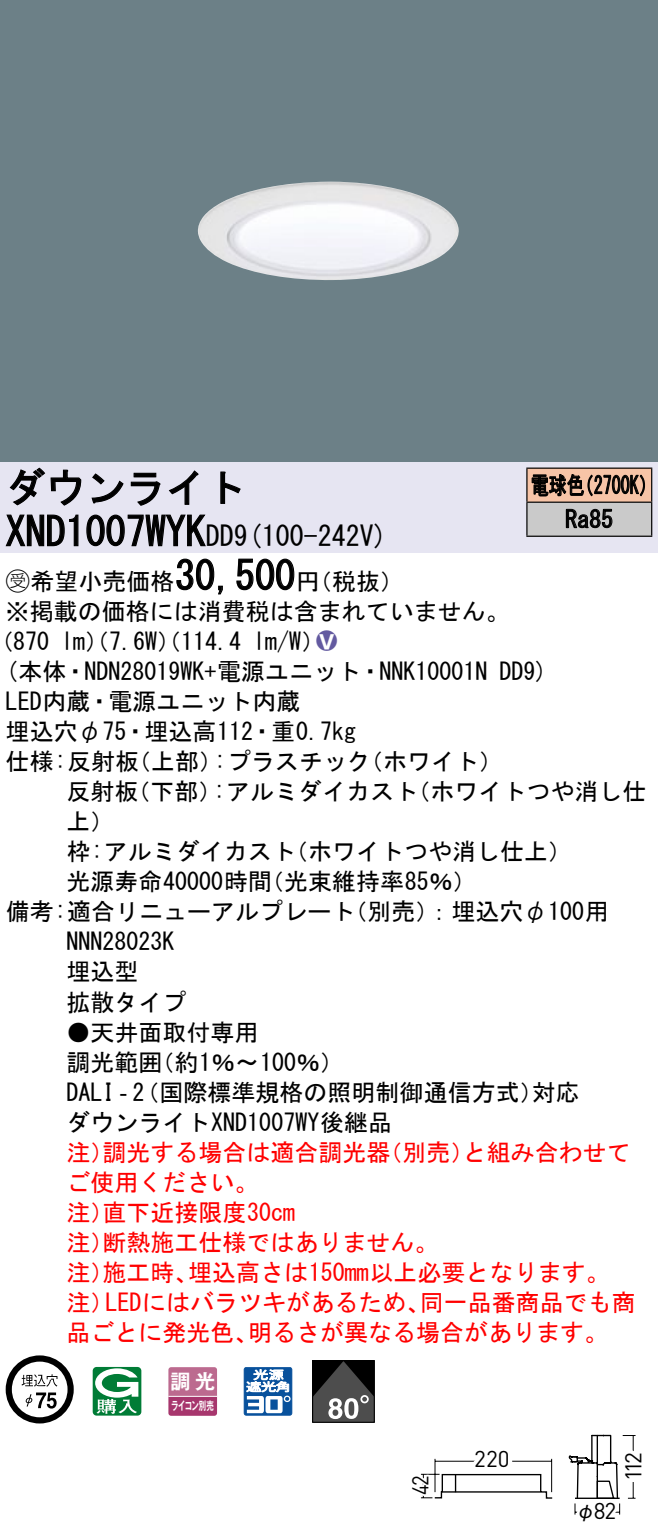
<style>
.page{position:relative;width:658px;height:1540px;background:#fff}
.page>*{position:absolute;margin:0;border:0;box-sizing:border-box;transform-origin:0 0}
.t1{font:40px "MS Gothic";color:#000}
.t2{font:28px "MS Gothic";color:#000}
.t3{font:24px/30px "MS Gothic";color:#000}
.t4{font:24px/30px "MS Gothic";color:#f00}
.t5{font:24px/34px "MS Gothic";color:#000;scale:.75 1}
.t6{font:24px "Ford Classification 1";color:#635aa0}
.t7{font:22.8px "DINOT";letter-spacing:-.055em;color:#000}
.t8{font:22.8px "DINOT";letter-spacing:-.055em;color:#000;scale:.9 1}
.t9{font:20px "Gothic MB101 Pro De Bold 90 pv RKSJ H";color:#fff}
.t10{font:20px "Gothic BBB Pro Medium 90 pv RKSJ H";color:#000}
.t11{font:11.6px "Gothic MB101 Pro De Bold 90 pv RKSJ H";letter-spacing:-.05em;color:#fff;scale:.65 1}
.s1{font-size:28px}
.s2{font-family:"Ford Classification 1"}
.s3{color:#fff}
</style>
<div class="page">
<div style="left:0;top:0;width:658px;height:462px;background:#6c8087"></div>
<img style="left:198px;top:182px;width:261px;height:98px">
<div style="left:0;top:462px;width:658px;height:90px;background:#e6e5f2"></div>
<svg style="left:9px;top:467px;width:73px;height:39px"></svg>
<svg style="left:91px;top:473px;width:33px;height:30px"></svg>
<svg style="left:130px;top:472px;width:30px;height:34px"></svg>
<svg style="left:168px;top:470px;width:30px;height:35px"></svg>
<svg style="left:220px;top:471px;width:21px;height:33px"></svg>
<svg style="left:5px;top:514px;width:74px;height:32px"></svg>
<svg style="left:86px;top:514px;width:120px;height:33px"></svg>
<svg style="left:176px;top:558px;width:47px;height:37px"></svg>
<svg style="left:236px;top:558px;width:59px;height:32px"></svg>
<svg style="left:6px;top:1355px;width:68px;height:68px"></svg>
<svg style="left:93px;top:1366px;width:48px;height:49px"></svg>
<svg style="left:168px;top:1367px;width:49px;height:48px"></svg>
<hr style="left:168px;top:1395px;width:49px;height:1px;background:#fff">
<svg style="left:244px;top:1367px;width:48px;height:48px"></svg>
<div style="left:312px;top:1359px;width:62px;height:63px;border:1px solid #000"></div>
<svg style="left:312px;top:1360px;width:62px;height:61px"></svg>
<div style="left:527px;top:468px;width:124px;height:34px;background:#f7c4a7"></div>
<div style="left:527px;top:502px;width:124px;height:34px;background:#cacaca"></div>
<hr style="left:526px;top:467px;width:126px;height:2px;background:#000">
<hr style="left:526px;top:468px;width:1px;height:33px;background:#000">
<hr style="left:651px;top:468px;width:1px;height:33px;background:#000">
<hr style="left:526px;top:501px;width:126px;height:2px;background:#000">
<hr style="left:526px;top:502px;width:1px;height:33px;background:#000">
<hr style="left:651px;top:502px;width:1px;height:33px;background:#000">
<hr style="left:526px;top:535px;width:126px;height:2px;background:#000">
<svg style="left:531px;top:474px;width:114px;height:23px"></svg>
<svg style="left:565px;top:508px;width:47px;height:20px"></svg>
<svg style="left:568px;top:1434px;width:68px;height:81px"></svg>
<svg style="left:420px;top:1458px;width:133px;height:40px"></svg>
<h1 class="t1" style="left:6px;top:467px;width:242px">ダウンライト</h1>
<p class="t2" style="left:234px;top:522px;width:155px">(9 100-242 (V</p>
<h1 class="t1" style="left:6px;top:511px;width:230px">XND1007WYK<span class="s1">DD</span></h1>
<h1 class="t1" style="left:175px;top:555px;width:121px">30,500</h1>
<p class="t3" style="left:6px;top:566px;width:505px"><span class="s2">B</span>希望小売価格<br>※掲載の価格には消費税は含まれていません。</p>
<p class="t6" style="left:316px;top:629px;width:22px">2<span class="s3">8</span></p>
<p class="t3" style="left:296px;top:566px;width:109px">（円税抜(</p>
<p class="t3" style="left:253px;top:626px;width:73px">l m (W/</p>
<p class="t3" style="left:-11px;top:626px;width:62px">（870</p>
<p class="t3" style="left:61px;top:626px;width:182px">lm）（7.6 ）（W 114.4</p>
<p class="t5" style="left:565px;top:468px;width:65px;text-indent:-34px">電球色<br>Ra85</p>
<p class="t5" style="left:575px;top:468px;width:109px">（2700 (K</p>
<p class="t3" style="left:6px;top:656px;width:483px">(本体・NDN28019WK+電源ユニット・NNK10001N</p>
<p class="t3" style="left:6px;top:686px;width:296px">LED内蔵・電源ユニット内蔵</p>
<p class="t3" style="left:6px;top:716px;width:352px">埋込穴φ75・埋込高112・重0.7kg</p>
<p class="t3" style="left:359px;top:746px;width:145px">（ホワイト(</p>
<p class="t3" style="left:214px;top:746px;width:158px">:プラスチック</p>
<p class="t3" style="left:6px;top:746px;width:135px">仕様:反射板</p>
<p class="t3" style="left:127px;top:746px;width:97px">（上部）</p>
<p class="t3" style="left:499px;top:656px;width:50px">DD (9</p>
<p class="t3" style="left:66px;top:776px;width:73px">反射板上(</p>
<p class="t3" style="left:126px;top:776px;width:97px">（下部）</p>
<p class="t3" style="left:213px;top:776px;width:206px">:アルミダイカスト</p>
<p class="t3" style="left:406px;top:776px;width:241px">（ホワイトつや消し仕</p>
<p class="t3" style="left:260px;top:836px;width:218px;text-indent:-193px">枠:アルミダイカスト<br>（光束維持率85％(</p>
<p class="t3" style="left:284px;top:836px;width:290px">（ホワイトつや消し仕上(</p>
<p class="t3" style="left:66px;top:866px;width:207px">光源寿命40000時間</p>
<p class="t3" style="left:66px;top:896px;width:290px;text-indent:-61px">備考:適合リニューアルプレート<br>NNN28023K<br>埋込型<br>拡散タイプ</p>
<p class="t3" style="left:150px;top:1016px;width:195px;text-indent:-84px">●天井面取付専用<br>（約1％〜100％(</p>
<p class="t3" style="left:343px;top:896px;width:267px">（別売：）埋込穴φ100用</p>
<p class="t3" style="left:66px;top:1046px;width:98px">調光範囲</p>
<p class="t3" style="left:66px;top:1076px;width:479px">DALI‐（2 国際標準規格の照明制御通信方式）ダウンライトXND1007WY後継品</p>
<p class="t4" style="left:462px;top:1136px;width:169px">と組み合わせて</p>
<p class="t3" style="left:531px;top:1076px;width:49px">対応</p>
<p class="t4" style="left:102px;top:1136px;width:289px">調光する場合は適合調光器</p>
<p class="t4" style="left:378px;top:1136px;width:97px">（別売）</p>
<p class="t4" style="left:66px;top:1136px;width:49px">注）</p>
<p class="t4" style="left:66px;top:1166px;width:193px">ご使用ください。</p>
<p class="t4" style="left:102px;top:1196px;width:194px">直下近接限度30cm</p>
<p class="t4" style="left:102px;top:1196px;width:337px;text-indent:-36px">注）<br>断熱施工仕様ではありません。</p>
<p class="t4" style="left:66px;top:1226px;width:49px">注）</p>
<p class="t4" style="left:188px;top:1256px;width:423px">埋込高さは150mm以上必要となります。</p>
<p class="t4" style="left:102px;top:1256px;width:97px">施工時、</p>
<p class="t4" style="left:66px;top:1256px;width:49px">注）</p>
<p class="t4" style="left:66px;top:1286px;width:49px">注）</p>
<p class="t4" style="left:105px;top:1286px;width:326px">LEDにはバラツキがあるため、</p>
<p class="t4" style="left:420px;top:1286px;width:217px">同一品番商品でも商</p>
<p class="t4" style="left:66px;top:1316px;width:193px">品ごとに発光色、</p>
<p class="t4" style="left:248px;top:1316px;width:362px">明るさが異なる場合があります。</p>
<p class="t9" style="left:171px;top:1364px;width:46px">調光</p>
<p class="t11" style="left:171px;top:1395px;width:67px">ライコン別売</p>
<p class="t8" style="left:404px;top:1494px;width:24px;rotate:-90deg">42</p>
<p class="t7" style="left:474px;top:1442px;width:37px">220</p>
<p class="t7" style="left:593px;top:1494px;width:24px">82</p>
<p class="t10" style="left:575px;top:1494px;width:21px">φ</p>
<p class="t7" style="left:617px;top:1480px;width:30px;rotate:-90deg">112</p>
</div>
